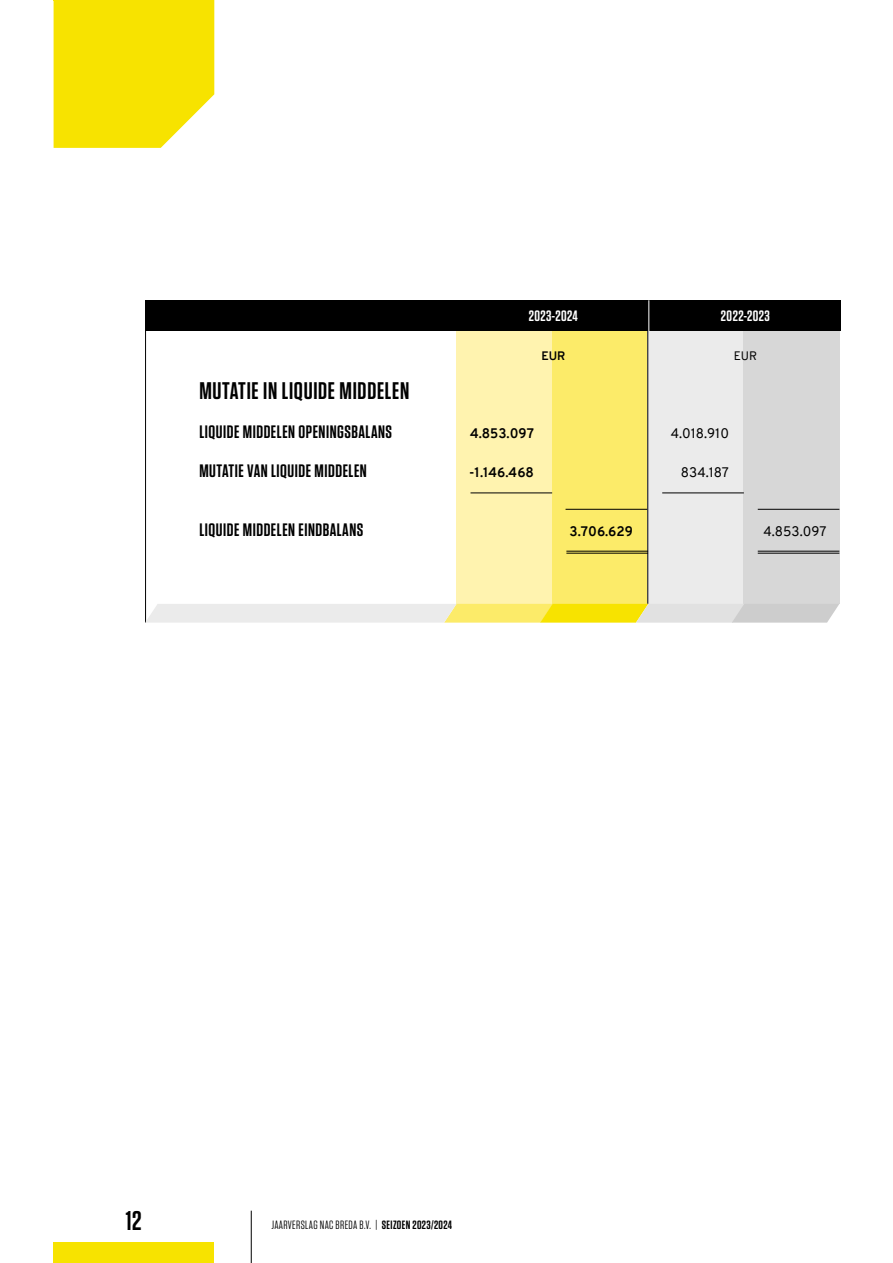
<style>
.page{position:relative;width:893px;height:1263px;background:#fff}
.page>*{position:absolute;margin:0;border:0;box-sizing:border-box;transform-origin:0 0}
.t1{font:600 27px "Tungsten";color:#000}
.t2{font:600 24px "Tungsten";letter-spacing:.03em;color:#000}
.t3{font:600 18px "Tungsten";letter-spacing:.03em;color:#000}
.t4{font:600 15px "Tungsten";letter-spacing:.03em;color:#fff}
.t5{font:700 13.5px "Overpass";color:#000}
.t6{font:13.5px "Overpass";color:#000}
.t7{font:12px "Tungsten";letter-spacing:.03em;color:#000}
.t8{font:700 12px "Overpass";color:#000}
.t9{font:12px "Overpass";color:#000}
.s1{font-weight:600}
</style>
<div class="page">
<div style="left:54px;top:0;width:160px;height:148px;background:#f7e300"></div>
<div style="left:54px;top:1242px;width:160px;height:21px;background:#f7e300"></div>
<hr style="left:251px;top:1211px;width:1px;height:52px;background:#000">
<div style="left:456px;top:329px;width:96px;height:275px;background:#fff3af"></div>
<div style="left:552px;top:329px;width:96px;height:275px;background:#fceb69"></div>
<div style="left:647px;top:329px;width:96px;height:275px;background:#ebebeb"></div>
<div style="left:743px;top:329px;width:96px;height:275px;background:#d7d7d7"></div>
<div style="left:145px;top:300px;width:695px;height:31px;background:#000"></div>
<hr style="left:470px;top:493px;width:82px;height:1px;background:#000">
<hr style="left:662px;top:493px;width:82px;height:1px;background:#000">
<hr style="left:647px;top:330px;width:1px;height:274px;background:#000">
<hr style="left:145px;top:330px;width:1px;height:293px;background:#000">
<hr style="left:648px;top:300px;width:1px;height:31px;background:#fff">
<hr style="left:566px;top:509px;width:81px;height:1px;background:#000">
<hr style="left:758px;top:509px;width:81px;height:1px;background:#000">
<hr style="left:566px;top:551px;width:82px;height:1px;background:#000">
<hr style="left:566px;top:553px;width:82px;height:1px;background:#000">
<hr style="left:758px;top:551px;width:81px;height:1px;background:#000">
<hr style="left:758px;top:553px;width:81px;height:1px;background:#000">
<svg style="left:145px;top:604px;width:694px;height:19px;background:#e9e4b4"></svg>
<p class="t4" style="left:529px;top:308px;width:51px">2023-2024</p>
<p class="t4" style="left:721px;top:308px;width:51px">2022-2023</p>
<p class="t8" style="left:541px;top:348px;width:26px">EUR</p>
<p class="t9" style="left:734px;top:348px;width:25px">EUR</p>
<h2 class="t2" style="left:199px;top:378px;width:211px">MUTATIE IN LIQUIDE MIDDELEN</h2>
<p class="t3" style="left:199px;top:423px;width:194px">LIQUIDE MIDDELEN OPENINGSBALANS</p>
<p class="t5" style="left:470px;top:424px;width:65px">4.853.097</p>
<p class="t6" style="left:671px;top:424px;width:60px">4.018.910</p>
<p class="t3" style="left:199px;top:462px;width:169px">MUTATIE VAN LIQUIDE MIDDELEN</p>
<p class="t5" style="left:469px;top:463px;width:66px">-1.146.468</p>
<p class="t6" style="left:681px;top:463px;width:49px">834.187</p>
<p class="t3" style="left:199px;top:520px;width:165px">LIQUIDE MIDDELEN EINDBALANS</p>
<p class="t5" style="left:570px;top:522px;width:65px">3.706.629</p>
<p class="t6" style="left:763px;top:522px;width:64px">4.853.097</p>
<h1 class="t1" style="left:126px;top:1206px;width:18px">12</h1>
<p class="t7" style="left:271px;top:1219px;width:182px">JAARVERSLAG NAC BREDA B.V. | <span class="s1">SEIZOEN 2023/2024</span></p>
</div>
